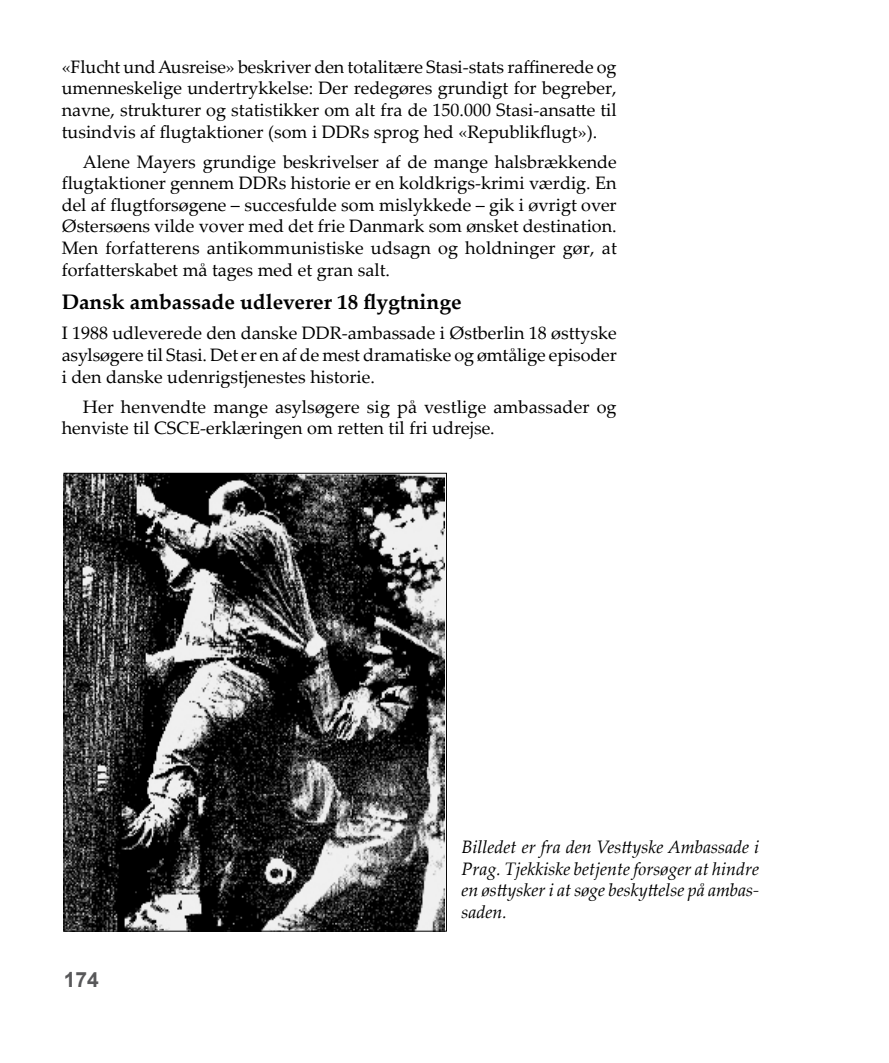
<style>
.page{position:relative;width:889px;height:1063px;background:#fff}
.page>*{position:absolute;margin:0;border:0;box-sizing:border-box;transform-origin:0 0}
.t1{font:700 21px "Palatino Linotype";color:#000}
.t2{font:700 21px "Arial";color:#58585a}
.t3{font:18px/21.6px "Palatino Linotype";color:#000;text-align:justify}
.t4{font:italic 18px/21.6px "Palatino Linotype";color:#000;text-align:justify}
</style>
<div class="page">
<img style="left:66px;top:475px;width:378px;height:454px">
<p class="t3" style="left:62px;top:55px;width:556px">«Flucht und Ausreise» beskriver den totalitære Stasi-stats raffinerede og umenneskelige undertrykkelse: Der redegøres grundigt for begreber, navne, strukturer og statistikker om alt fra de 150.000 Stasi-ansatte til tusindvis af flugtaktioner (som i DDRs sprog hed «Republikflugt»).</p>
<p class="t3" style="left:62px;top:150px;width:557px;text-indent:21px">Alene Mayers grundige beskrivelser af de mange halsbrækkende flugtaktioner gennem DDRs historie er en koldkrigs-krimi værdig. En del af flugtforsøgene – succesfulde som mislykkede – gik i øvrigt over Østersøens vilde vover med det frie Danmark som ønsket destination.<br>Men forfatterens antikommunistiske udsagn og holdninger gør, at forfatterskabet må tages med et gran salt.</p>
<p class="t1" style="left:62px;top:287px;width:401px">Dansk ambassade udleverer 18 flygtninge</p>
<p class="t3" style="left:62px;top:322px;width:556px">I 1988 udleverede den danske DDR-ambassade i Østberlin 18 østtyske asylsøgere til Stasi. Det er en af de mest dramatiske og ømtålige episoder i den danske udenrigstjenestes historie.</p>
<p class="t3" style="left:62px;top:395px;width:556px;text-indent:21px">Her henvendte mange asylsøgere sig på vestlige ambassader og henviste til CSCE-erklæringen om retten til fri udrejse.</p>
<p class="t2" style="left:64px;top:965px;width:37px">174</p>
<p class="t4" style="left:461px;top:835px;width:299px">Billedet er fra den Vesttyske Ambassade i Prag. Tjekkiske betjente forsøger at hindre en østtysker i at søge beskyttelse på ambas&shy;saden.</p>
</div>
